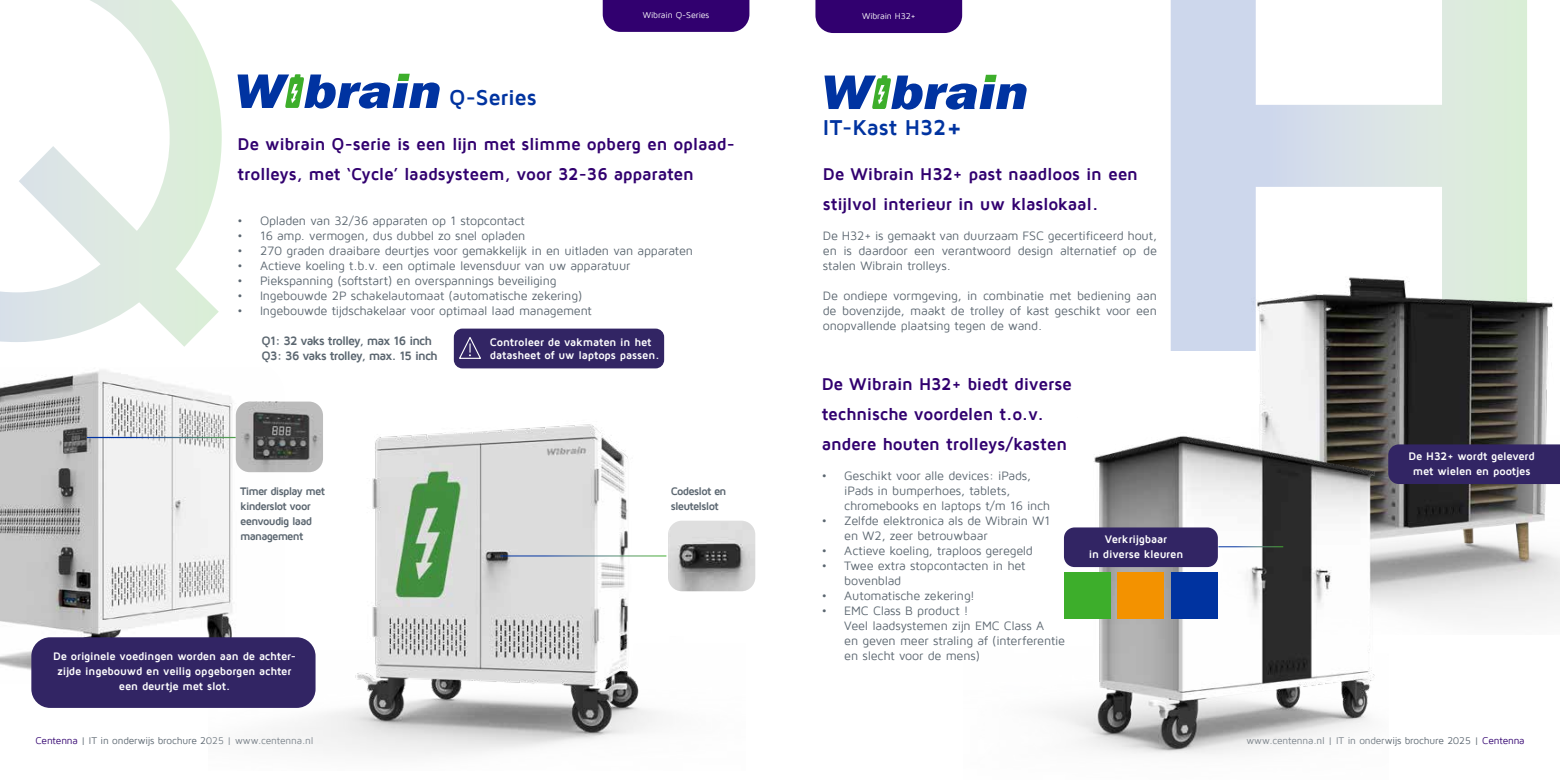
<style>
.page{position:relative;width:1560px;height:780px;background:#fff}
.page>*{position:absolute;margin:0;border:0;box-sizing:border-box;transform-origin:0 0}
.t1{font:700 22.12px "Maven Pro";letter-spacing:-.01em;color:#0033a0}
.t2{font:700 17.5px/30px "Maven Pro";letter-spacing:-.015em;color:#31006f}
.t3{font:12.5px/15px "Maven Pro";letter-spacing:-.015em;color:#5b6670}
.t4{font:700 12.5px/15px "Maven Pro";letter-spacing:-.07em;color:#5b6670}
.t5{font:700 11.25px/15px "Maven Pro";letter-spacing:-.015em;color:#fff;text-align:center}
.t6{font:700 11.25px/15px "Maven Pro";letter-spacing:-.065em;color:#5b6670}
.t7{font:10px "Maven Pro";letter-spacing:-.015em;color:#5b6670}
.t8{font:8.75px "Maven Pro";letter-spacing:-.015em;color:#fff}
.s1{font-size:30px}
.s2{color:#31006f}
</style>
<div class="page">
<svg style="left:1170px;top:0;width:356px;height:351px"></svg>
<svg style="left:824px;top:75px;width:202px;height:35px"></svg>
<div style="left:815px;top:0;width:147px;height:33px;background:#31006f"></div>
<div style="left:602px;top:0;width:147px;height:32px;background:#31006f"></div>
<svg style="left:0;top:0;width:222px;height:347px"></svg>
<svg style="left:237px;top:74px;width:202px;height:35px"></svg>
<img style="left:208px;top:424px;width:535px;height:331px">
<img style="left:668px;top:520px;width:87px;height:71px">
<hr style="left:500px;top:555px;width:166px;height:1px;background:#fff">
<div style="left:454px;top:328px;width:210px;height:40px;background:#322564;border-radius:8px"></div>
<svg style="left:459px;top:337px;width:22px;height:22px"></svg>
<img style="left:0;top:370px;width:284px;height:300px">
<hr style="left:87px;top:437px;width:168px;height:1px;background:#fff">
<img style="left:236px;top:401px;width:87px;height:71px">
<div style="left:31px;top:637px;width:284px;height:70px;background:#322564;border-radius:19px"></div>
<img style="left:1187px;top:256px;width:372px;height:362px">
<img style="left:1051px;top:408px;width:337px;height:346px">
<div style="left:1063px;top:527px;width:154px;height:40px;background:#322564;border-radius:11px"></div>
<div style="left:1387px;top:444px;width:172px;height:40px;background:#322564"></div>
<div style="left:1063px;top:572px;width:47px;height:47px;background:#3dae2b"></div>
<div style="left:1170px;top:572px;width:47px;height:47px;background:#0033a0"></div>
<div style="left:1117px;top:572px;width:46px;height:47px;background:#f39200"></div>
<hr style="left:1218px;top:546px;width:64px;height:1px;background:#fff">
<h1 class="t1" style="left:449px;top:86px;width:89px">Q-Series</h1>
<p class="t8" style="left:642px;top:11px;width:68px">Wibrain Q-Series</p>
<p class="t8" style="left:861px;top:12px;width:55px">Wibrain H32+</p>
<h1 class="t1" style="left:822px;top:116px;width:141px">IT-Kast H32<span class="s1">+</span></h1>
<h2 class="t2" style="left:237px;top:129px;width:498px">De wibrain Q-serie is een lijn met slimme opberg en oplaad&shy;trolleys, met ‘Cycle’ laadsysteem, voor 32-36 apparaten</h2>
<p class="t3" style="left:237px;top:213px;width:289px">• Opladen van 32/36 apparaten op 1 stopcontact</p>
<p class="t3" style="left:237px;top:228px;width:289px">• 16 amp. vermogen, dus dubbel zo snel opladen</p>
<p class="t3" style="left:237px;top:243px;width:457px">• 270 graden draaibare deurtjes voor gemakkelijk in en uitladen van apparaten</p>
<p class="t3" style="left:237px;top:258px;width:394px">• Actieve koeling t.b.v. een optimale levensduur van uw apparatuur</p>
<p class="t3" style="left:237px;top:273px;width:320px">• Piekspanning (softstart) en overspannings beveiliging</p>
<p class="t3" style="left:237px;top:288px;width:346px">• Ingebouwde 2P schakelautomaat (automatische zekering)</p>
<p class="t3" style="left:237px;top:303px;width:356px">• Ingebouwde tijdschakelaar voor optimaal laad management</p>
<p class="t4" style="left:261px;top:333px;width:177px">Q1: 32 vaks trolley, max 16 inch<br>Q3: 36 vaks trolley, max. 15 inch</p>
<p class="t6" style="left:240px;top:484px;width:86px">Timer display met kinderslot voor eenvoudig laad management</p>
<p class="t5" style="left:53px;top:648px;width:244px">De originele voedingen worden aan de achter&shy;zijde ingebouwd en veilig opgeborgen achter een deurtje met slot.</p>
<p class="t5" style="left:490px;top:336px;width:171px;line-height:12.5px;text-align:left">Controleer de vakmaten in het datasheet of uw laptops passen.</p>
<p class="t6" style="left:670px;top:484px;width:57px">Codeslot en sleutelslot</p>
<h2 class="t2" style="left:822px;top:159px;width:317px">De Wibrain H32+ past naadloos in een stijlvol interieur in uw klaslokaal.</h2>
<p class="t3" style="left:822px;top:228px;width:335px;text-align:justify">De H32+ is gemaakt van duurzaam FSC gecertificeerd hout, en is daardoor een verantwoord design alternatief op de stalen Wibrain trolleys.</p>
<p class="t3" style="left:822px;top:288px;width:335px;text-align:justify">De ondiepe vormgeving, in combinatie met bediening aan de bovenzijde, maakt de trolley of kast geschikt voor een onopvallende plaatsing tegen de wand.</p>
<h2 class="t2" style="left:821px;top:369px;width:252px">De Wibrain H32+ biedt diverse technische voordelen t.o.v. andere houten trolleys/kasten</h2>
<p class="t3" style="left:844px;top:468px;width:207px;text-indent:-22px">• Geschikt voor alle devices: iPads, iPads in bumperhoes, tablets, chromebooks en laptops t/m 16 inch</p>
<p class="t3" style="left:844px;top:513px;width:207px;text-indent:-22px">• Zelfde elektronica als de Wibrain W1 en W2, zeer betrouwbaar</p>
<p class="t3" style="left:821px;top:543px;width:213px">• Actieve koeling, traploos geregeld</p>
<p class="t3" style="left:844px;top:558px;width:183px;text-indent:-22px">• Twee extra stopcontacten in het bovenblad</p>
<p class="t3" style="left:821px;top:588px;width:154px">• Automatische zekering!</p>
<p class="t3" style="left:844px;top:603px;width:222px;text-indent:-22px">• EMC Class B product !<br>Veel laadsystemen zijn EMC Class A<br>en geven meer straling af (interferentie en slecht voor de mens)</p>
<p class="t5" style="left:1088px;top:532px;width:96px">Verkrijgbaar<br>in diverse kleuren</p>
<p class="t5" style="left:1408px;top:449px;width:128px">De H32+ wordt geleverd met wielen en pootjes</p>
<p class="t7" style="left:35px;top:735px;width:279px"><span class="s2">Centenna</span> | IT in onderwijs brochure 2025 | www.centenna.nl</p>
<p class="t7" style="left:1246px;top:735px;width:279px">www.centenna.nl | IT in onderwijs brochure 2025 | <span class="s2">Centenna</span></p>
</div>
